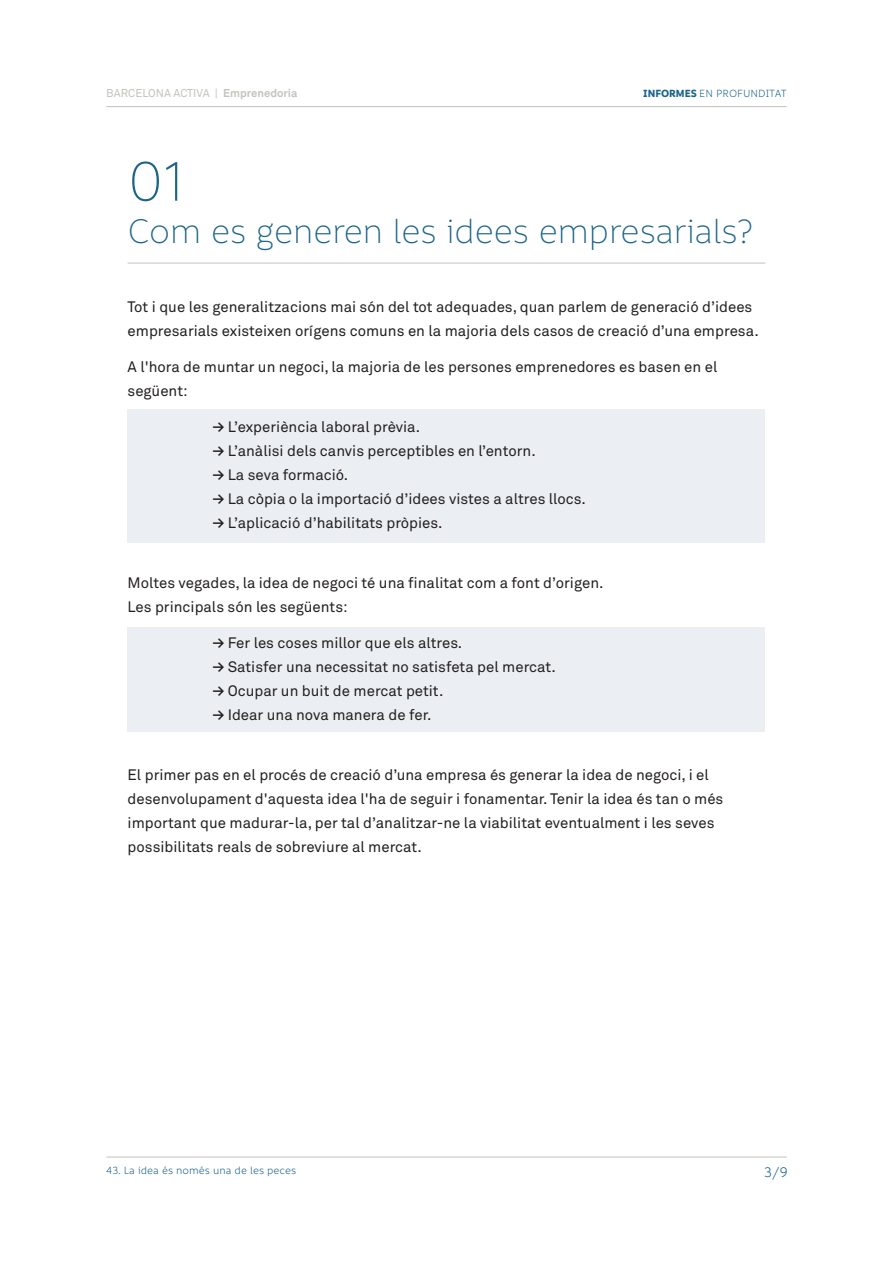
<style>
.page{position:relative;width:893px;height:1263px;background:#fff}
.page>*{position:absolute;margin:0;border:0;box-sizing:border-box;transform-origin:0 0}
.t1{font:300 60px "Informative";color:#1c6489}
.t2{font:300 36.75px "Informative";letter-spacing:-.02em;color:#1c6489}
.t3{font:15px/24px "Akkurat Std";color:#231f20}
.t4{font:15px "Informative";color:#1c6489}
.t5{font:11.25px "Informative";color:#1c6489}
.t6{font:11.25px "Akkurat Std";color:#c4c2bd}
.s1{font-weight:700}
</style>
<div class="page">
<hr style="left:106px;top:106px;width:681px;height:1px;background:#c4c2bd">
<hr style="left:106px;top:1157px;width:681px;height:1px;background:#c4c2bd">
<div style="left:128px;top:627px;width:637px;height:105px;background:#ebeef2"></div>
<div style="left:128px;top:409px;width:637px;height:134px;background:#ebeef2"></div>
<hr style="left:128px;top:263px;width:637px;height:1px;background:#c4c2bd">
<p class="t6" style="left:106px;top:86px;width:193px">BARCELONA ACTIVA | <span class="s1">Emprenedoria</span></p>
<p class="t5" style="left:643px;top:87px;width:145px"><span class="s1">INFORMES</span> EN PROFUNDITAT</p>
<h1 class="t1" style="left:128px;top:151px;width:58px">01</h1>
<h2 class="t2" style="left:128px;top:212px;width:627px">Com es generen les idees empresarials?</h2>
<p class="t3" style="left:128px;top:295px;width:633px">Tot i que les generalitzacions mai són del tot adequades, quan parlem de generació d’idees empresarials existeixen orígens comuns en la majoria dels casos de creació d’una empresa.</p>
<p class="t3" style="left:128px;top:355px;width:591px">A l'hora de muntar un negoci, la majoria de les persones emprenedores es basen en el següent:</p>
<p class="t3" style="left:213px;top:415px;width:209px"><span class="s1">→</span> L’experiència laboral prèvia.</p>
<p class="t3" style="left:213px;top:439px;width:325px"><span class="s1">→</span> L’anàlisi dels canvis perceptibles en l’entorn.</p>
<p class="t3" style="left:213px;top:463px;width:137px"><span class="s1">→</span> La seva formació.</p>
<p class="t3" style="left:213px;top:487px;width:375px"><span class="s1">→</span> La còpia o la importació d’idees vistes a altres llocs.</p>
<p class="t3" style="left:213px;top:511px;width:231px"><span class="s1">→</span> L’aplicació d’habilitats pròpies.</p>
<p class="t3" style="left:128px;top:571px;width:477px">Moltes vegades, la idea de negoci té una finalitat com a font d’origen.<br>Les principals són les següents:</p>
<p class="t3" style="left:213px;top:631px;width:251px"><span class="s1">→</span> Fer les coses millor que els altres.</p>
<p class="t3" style="left:213px;top:655px;width:345px"><span class="s1">→</span> Satisfer una necessitat no satisfeta pel mercat.</p>
<p class="t3" style="left:213px;top:679px;width:232px"><span class="s1">→</span> Ocupar un buit de mercat petit.</p>
<p class="t3" style="left:213px;top:703px;width:220px"><span class="s1">→</span> Idear una nova manera de fer.</p>
<p class="t3" style="left:128px;top:763px;width:597px">El primer pas en el procés de creació d’una empresa és generar la idea de negoci, i el desenvolupament d'aquesta idea l'ha de seguir i fonamentar. Tenir la idea és tan o més important que madurar-la, per tal d’analitzar-ne la viabilitat eventualment i les seves possibilitats reals de sobreviure al mercat.</p>
<p class="t5" style="left:106px;top:1165px;width:191px">43. La idea és només una de les peces</p>
<p class="t4" style="left:764px;top:1165px;width:25px">3/9</p>
</div>
